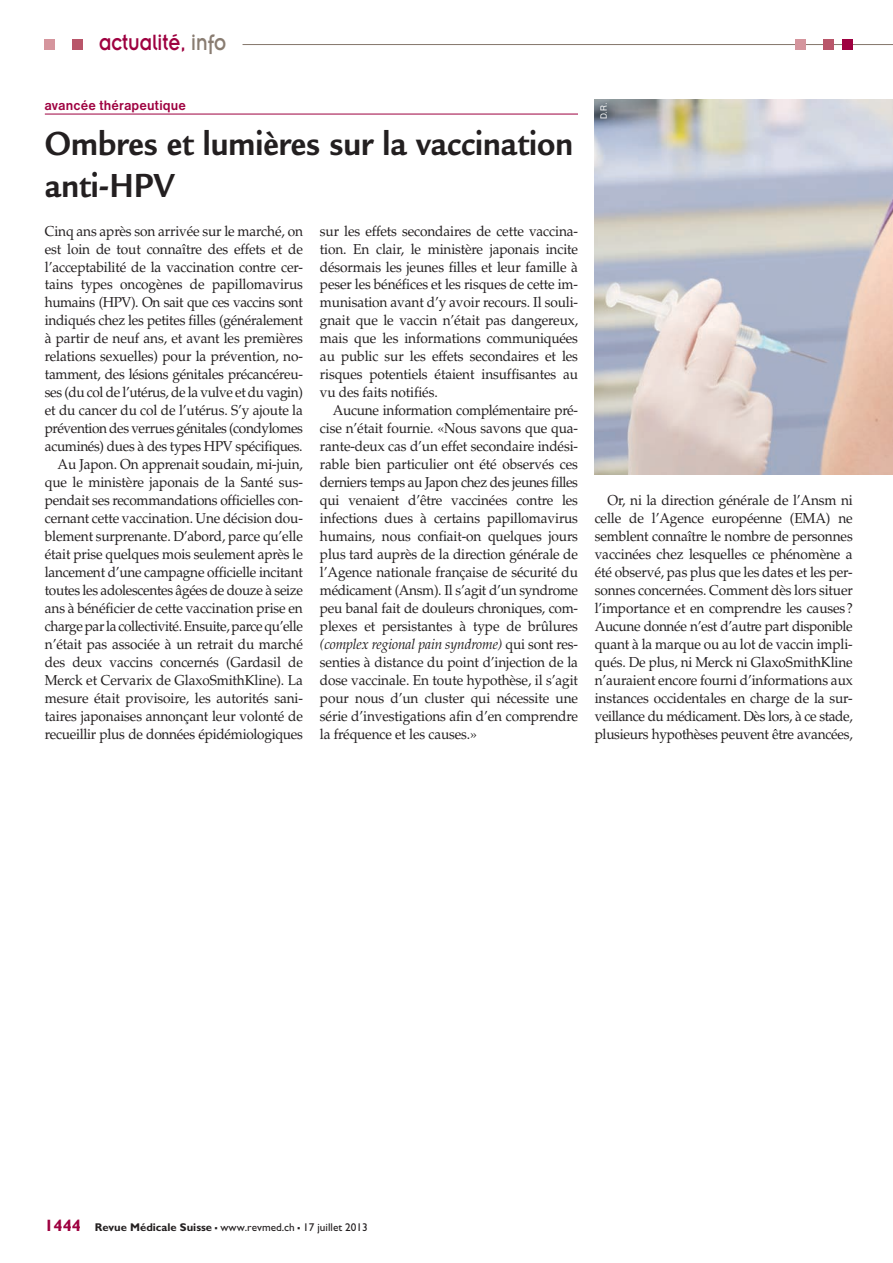
<style>
.page{position:relative;width:893px;height:1263px;background:#fff}
.page>*{position:absolute;margin:0;border:0;box-sizing:border-box;transform-origin:0 0}
.t1{font:700 36.3px/42px "Legacy Sans";color:#231f20;scale:.91 1}
.t2{font:24.3px "Insignia";color:#9e0040;scale:.83 1}
.t3{font:14.4px/18px "Palatino";letter-spacing:-.01em;color:#231f20;text-align:justify;scale:.95 1}
.t4{font:700 14.1px "Nimbus Sans D";letter-spacing:.01em;color:#9e0040;scale:.95 1}
.t5{font:11.25px "Gill Sans";color:#231f20}
.t6{font:9.45px "Nimbus Sans D";color:#fff;scale:.95 1}
.s1{color:#897c71}
.s2{font-style:italic}
.s3{font-weight:700;font-size:16.5px;color:#9e0040}
.s4{font-weight:700}
.s5{font-weight:700;font-size:16.5px}
</style>
<div class="page">
<hr style="left:243px;top:44px;width:650px;height:1px;background:#897c71">
<div style="left:72px;top:39px;width:11px;height:11px;background:#b9566a"></div>
<div style="left:45px;top:39px;width:10px;height:11px;background:#d5959d"></div>
<div style="left:842px;top:39px;width:10px;height:11px;background:#9e0040"></div>
<div style="left:823px;top:39px;width:10px;height:11px;background:#b9566a"></div>
<div style="left:795px;top:39px;width:11px;height:11px;background:#d5959d"></div>
<hr style="left:45px;top:114px;width:533px;height:1px;background:#9e0040">
<img style="left:594px;top:99px;width:299px;height:375px">
<h2 class="t2" style="left:99px;top:30px;width:155px">actualité, <span class="s1">info</span></h2>
<p class="t4" style="left:45px;top:97px;width:150px">avancée thérapeutique</p>
<p class="t6" style="left:598px;top:119px;width:20px;rotate:-90deg">D.R.</p>
<h1 class="t1" style="left:45px;top:122px;width:582px">Ombres et lumières sur la vaccination anti-HPV</h1>
<p class="t3" style="left:45px;top:222px;width:273px;text-align:right">Cinq ans après son arrivée sur le marché, on est loin de tout connaître des effets et de l’acceptabilité de la vaccination contre cer&shy;tains types oncogènes de papillomavirus humains (HPV). On sait que ces vaccins sont indiqués chez les petites filles (généralement à partir de neuf ans, et avant les premières relations sexuelles) pour la prévention, no&shy;tamment, des lésions génitales précancéreu&shy;ses (du col de l’utérus, de la vulve et du vagin) et du cancer du col de l’utérus. S’y ajoute la prévention des verrues génitales (condylomes acuminés) dues à des types HPV spécifiques.<br>Au Japon. On apprenait soudain, mi-juin, que le ministère japonais de la Santé sus&shy;pendait ses recommandations officielles con&shy;cernant cette vaccination. Une décision dou&shy;blement surprenante. D’abord, parce qu’elle était prise quelques mois seulement après le lancement d’une campagne officielle incitant toutes les adolescentes âgées de douze à seize ans à bénéficier de cette vaccination prise en charge par la collectivité. Ensuite, parce qu’elle n’était pas associée à un retrait du marché des deux vaccins concernés (Gardasil de Merck et Cervarix de GlaxoSmithKline). La mesure était provisoire, les autorités sani&shy;taires japonaises annonçant leur volonté de recueillir plus de données épidémiologiques</p>
<p class="t3" style="left:320px;top:222px;width:273px">sur les effets secondaires de cette vaccina&shy;tion. En clair, le ministère japonais incite désormais les jeunes filles et leur famille à peser les bénéfices et les risques de cette im&shy;munisation avant d’y avoir recours. Il souli&shy;gnait que le vaccin n’était pas dangereux, mais que les informations communiquées au public sur les effets secondaires et les risques potentiels étaient insuffisantes au vu des faits notifiés.</p>
<p class="t3" style="left:320px;top:402px;width:273px;text-indent:13px">Aucune information complémentaire pré&shy;cise n’était fournie. «Nous savons que qua&shy;rante-deux cas d’un effet secondaire indési&shy;rable bien particulier ont été observés ces derniers temps au Japon chez des jeunes filles qui venaient d’être vaccinées contre les infections dues à certains papillomavirus humains, nous confiait-on quelques jours plus tard auprès de la direction générale de l’Agence nationale française de sécurité du médicament (Ansm). Il s’agit d’un syndrome peu banal fait de douleurs chroniques, com&shy;plexes et persistantes à type de brûlures <span class="s2">(complex regional pain syndrome)</span> qui sont res&shy;senties à distance du point d’injection de la dose vaccinale. En toute hypothèse, il s’agit pour nous d’un cluster qui nécessite une série d’investigations afin d’en comprendre la fréquence et les causes.»</p>
<p class="t3" style="left:595px;top:491px;width:273px;text-indent:13px">Or, ni la direction générale de l’Ansm ni celle de l’Agence européenne (EMA) ne semblent connaître le nombre de personnes vaccinées chez lesquelles ce phénomène a été observé, pas plus que les dates et les per&shy;sonnes concernées. Comment dès lors situer l’importance et en comprendre les causes?<br>Aucune donnée n’est d’autre part disponible quant à la marque ou au lot de vaccin impli&shy;qués. De plus, ni Merck ni GlaxoSmithKline n’auraient encore fourni d’informations aux instances occidentales en charge de la sur&shy;veillance du médicament. Dès lors, à ce stade, plusieurs hypothèses peuvent être avancées,</p>
<p class="t5" style="left:45px;top:1220px;width:325px"><span class="s3">1444</span> <span class="s4">Revue Médicale Suisse</span> <span class="s5">–</span> www.revmed.ch <span class="s5">–</span> 17 juillet 2013</p>
</div>
